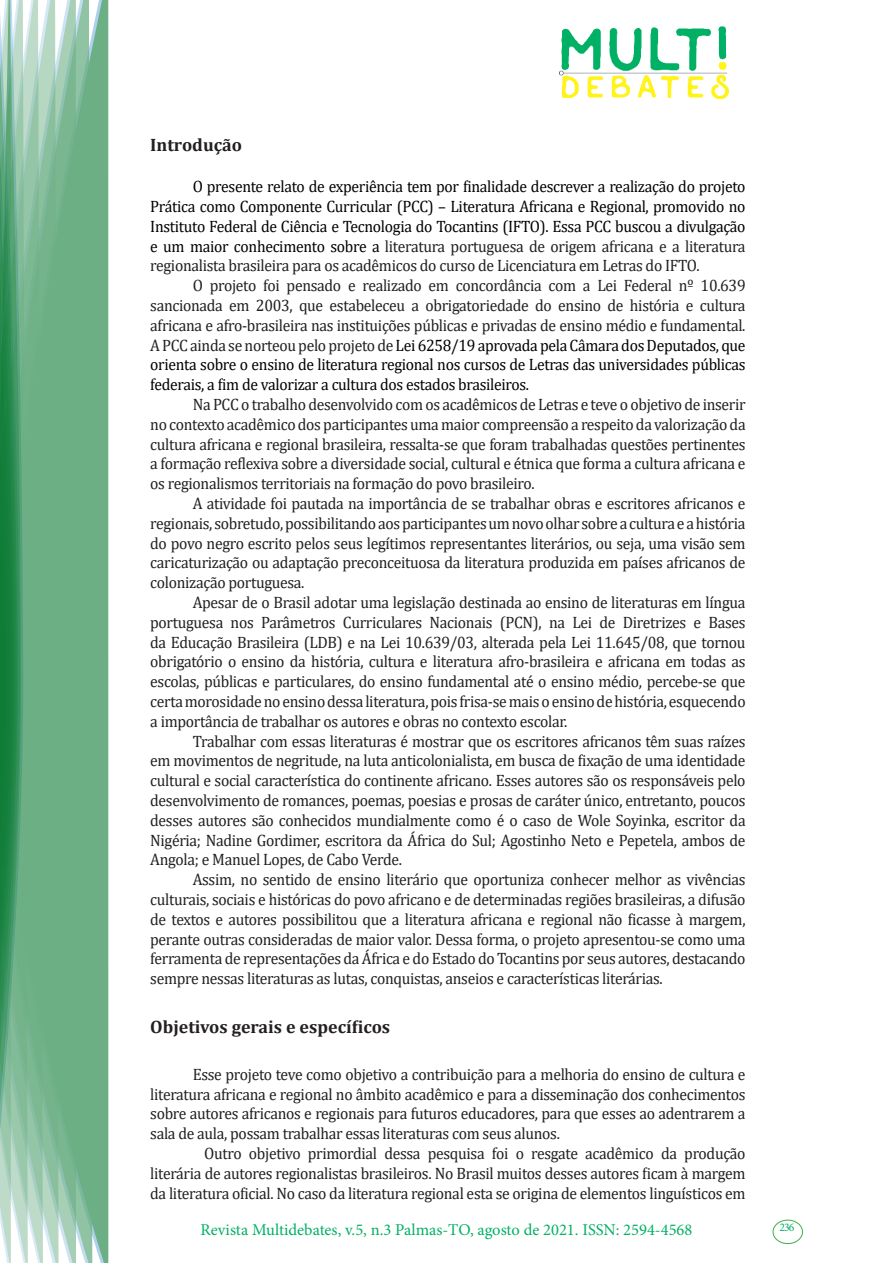
<style>
.page{position:relative;width:893px;height:1263px;background:#fff}
.page>*{position:absolute;margin:0;border:0;box-sizing:border-box;transform-origin:0 0}
.Subtítulo{font:700 18px "Cambria";color:#231f20}
.Texto_base{font:16.5px/19.8px "Cambria";letter-spacing:-.02em;color:#231f20;text-align:justify;scale:.95 1}
.Texto_base-2{font:16.5px/19.8px "Cambria";letter-spacing:-.02em;color:#000;text-align:justify;scale:.95 1}
.t1{font:16.5px "Minion Pro";color:#00b064}
.t2{font:11.7px "Minion Pro";color:#00b064}
.s1{color:#231f20}
.s2{color:#000}
</style>
<div class="page">
<img style="left:559px;top:26px;width:169px;height:72px">
<div style="left:95px;top:0;width:14px;height:1263px;background:#6caf84"></div>
<svg style="left:79px;top:0;width:16px;height:1263px;fill:#6caf84"></svg>
<svg style="left:62px;top:0;width:17px;height:1263px;fill:#6caf84"></svg>
<svg style="left:45px;top:0;width:17px;height:1263px;fill:#6caf84"></svg>
<svg style="left:30px;top:0;width:15px;height:1263px;fill:#6caf84"></svg>
<svg style="left:0;top:0;width:30px;height:1263px"></svg>
<div style="left:772px;top:1219px;width:31px;height:25px;border:1px solid #40ae49;border-radius:50%"></div>
<p class="Subtítulo" style="left:150px;top:132px;width:93px">Introdução</p>
<p class="Texto_base-2" style="left:150px;top:177px;width:628px;text-indent:43px">O presente relato de experiência tem por finalidade descrever a realização do projeto Prática como Componente Curricular (PCC) – Literatura Africana e Regional, promovido no Instituto Federal de Ciência e Tecnologia do Tocantins (IFTO). Essa PCC buscou a divulgação e um maior conhecimento sobre a <span class="s1">literatura portuguesa de origem africana e a literatura regionalista brasileira para os acadêmicos do curso de Licenciatura em Letras do IFTO.</span></p>
<p class="Texto_base" style="left:150px;top:276px;width:628px;text-indent:43px">O projeto foi pensado e realizado em concordância com a Lei Federal nº 10.639 sancionada em 2003, que estabeleceu a obrigatoriedade do ensino de história e cultura africana e afro-brasileira nas instituições públicas e privadas de ensino médio e fundamental.<br>A PCC ainda se norteou pelo projeto de <span class="s2">Lei 6258/19 aprovada pela Câmara dos Deputados, que orienta sobre o ensino de literatura regional nos cursos de Letras das universidades públicas federais, a fim de valorizar a cultura dos estados brasileiros.</span></p>
<p class="Texto_base" style="left:150px;top:394px;width:628px;text-indent:43px">Na PCC o trabalho desenvolvido com os acadêmicos de Letras e teve o objetivo de inserir no contexto acadêmico dos participantes uma maior compreensão a respeito da valorização da cultura africana e regional brasileira, ressalta-se que foram trabalhadas questões pertinentes a formação reflexiva sobre a diversidade social, cultural e étnica que forma a cultura africana e os regionalismos territoriais na formação do povo brasileiro.</p>
<p class="Texto_base" style="left:150px;top:493px;width:628px;text-indent:43px">A atividade foi pautada na importância de se trabalhar obras e escritores africanos e regionais, sobretudo, possibilitando aos participantes um novo olhar sobre a cultura e a história do povo negro escrito pelos seus legítimos representantes literários, ou seja, uma visão sem caricaturização ou adaptação preconceituosa da literatura produzida em países africanos de colonização portuguesa.</p>
<p class="Texto_base" style="left:150px;top:592px;width:628px;text-indent:43px">Apesar de o Brasil adotar uma legislação destinada ao ensino de literaturas em língua portuguesa nos Parâmetros Curriculares Nacionais (PCN), na Lei de Diretrizes e Bases da Educação Brasileira (LDB) e na Lei 10.639/03, alterada pela Lei 11.645/08, que tornou obrigatório o ensino da história, cultura e literatura afro-brasileira e africana em todas as escolas, públicas e particulares, do ensino fundamental até o ensino médio, percebe-se que certa morosidade no ensino dessa literatura, pois frisa-se mais o ensino de história, esquecendo a importância de trabalhar os autores e obras no contexto escolar.</p>
<p class="Texto_base" style="left:150px;top:731px;width:628px;text-indent:43px">Trabalhar com essas literaturas é mostrar que os escritores africanos têm suas raízes em movimentos de negritude, na luta anticolonialista, em busca de fixação de uma identidade cultural e social característica do continente africano. Esses autores são os responsáveis pelo desenvolvimento de romances, poemas, poesias e prosas de caráter único, entretanto, poucos desses autores são conhecidos mundialmente como é o caso de Wole Soyinka, escritor da Nigéria; Nadine Gordimer, escritora da África do Sul; Agostinho Neto e Pepetela, ambos de Angola; e Manuel Lopes, de Cabo Verde.</p>
<p class="Texto_base" style="left:150px;top:870px;width:628px;text-indent:43px">Assim, no sentido de ensino literário que oportuniza conhecer melhor as vivências culturais, sociais e históricas do povo africano e de determinadas regiões brasileiras, a difusão de textos e autores possibilitou que a literatura africana e regional não ficasse à margem, perante outras consideradas de maior valor. Dessa forma, o projeto apresentou-se como uma ferramenta de representações da África e do Estado do Tocantins por seus autores, destacando sempre nessas literaturas as lutas, conquistas, anseios e características literárias.</p>
<p class="Subtítulo" style="left:150px;top:1014px;width:241px">Objetivos gerais e específicos</p>
<p class="Texto_base" style="left:150px;top:1064px;width:628px;text-indent:43px">Esse projeto teve como objetivo a contribuição para a melhoria do ensino de cultura e literatura africana e regional no âmbito acadêmico e para a disseminação dos conhecimentos sobre autores africanos e regionais para futuros educadores, para que esses ao adentrarem a sala de aula, possam trabalhar essas literaturas com seus alunos.</p>
<p class="Texto_base" style="left:150px;top:1143px;width:628px;text-indent:54px">Outro objetivo primordial dessa pesquisa foi o resgate acadêmico da produção literária de autores regionalistas brasileiros. No Brasil muitos desses autores ficam à margem da literatura oficial. No caso da literatura regional esta se origina de elementos linguísticos em</p>
<p class="t1" style="left:200px;top:1218px;width:493px">Revista Multidebates, v.5, n.3 Palmas-TO, agosto de 2021. ISSN: 2594-4568</p>
<p class="t2" style="left:779px;top:1219px;width:16px">236</p>
</div>
